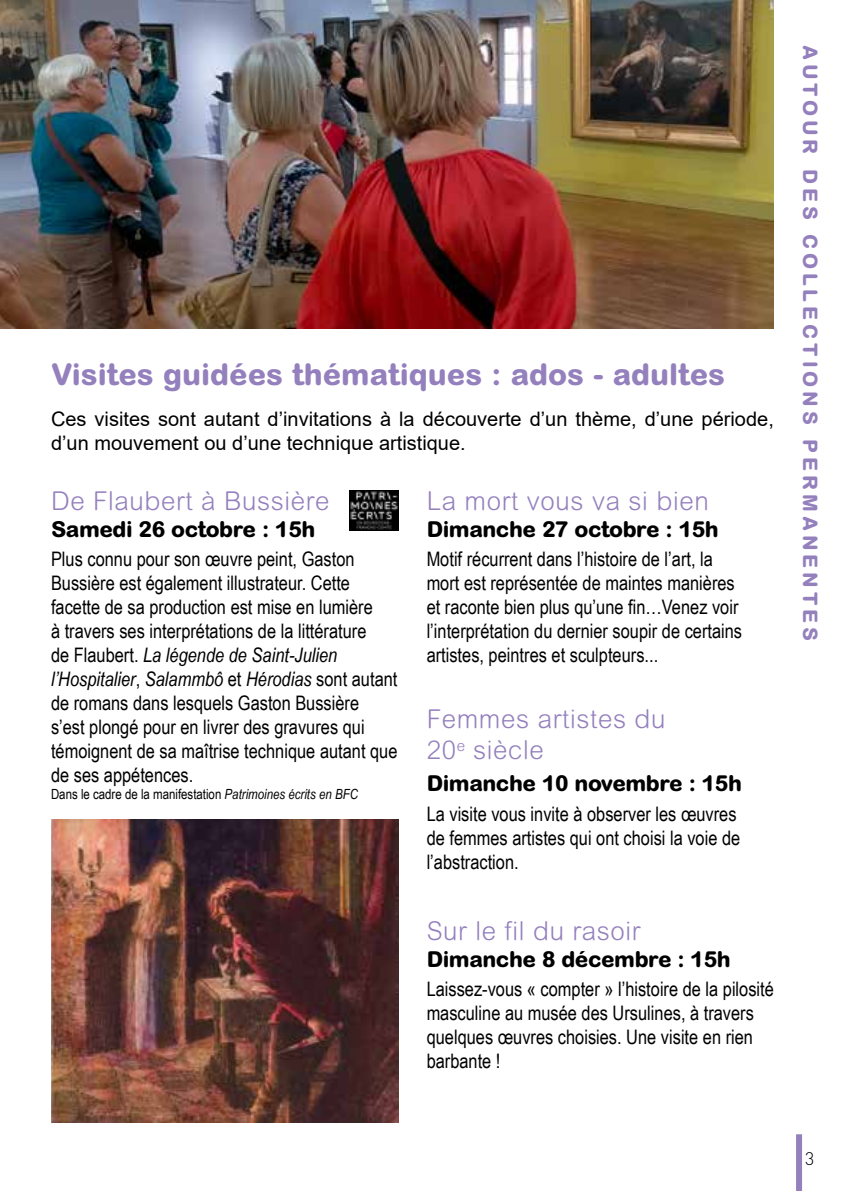
<style>
.page{position:relative;width:842px;height:1191px;background:#fff}
.page>*{position:absolute;margin:0;border:0;box-sizing:border-box;transform-origin:0 0}
.t1{font:800 30px "Arial Rounded MT Std";color:#9480bd}
.t2{font:300 26px/31.2px "Arial Rounded MT Std";letter-spacing:.025em;color:#9480bd}
.t3{font:800 22px "Arial Rounded MT Std";letter-spacing:-.02em;color:#000}
.t4{font:20px/24px "Arial Narrow";color:#000}
.t5{font:20px/24px "Arial";color:#000}
.t6{font:800 20px "Arial Rounded MT Std";letter-spacing:.2em;color:#9480bd}
.t7{font:300 18px "DINOT";color:#000}
.t8{font:14px "Arial Narrow";color:#000}
.s1{font-style:italic}
</style>
<div class="page">
<div style="left:796px;top:1134px;width:6px;height:57px;background:#9480bd"></div>
<img style="left:0;top:0;width:774px;height:329px">
<img style="left:350px;top:490px;width:48px;height:40px">
<img style="left:51px;top:819px;width:347px;height:304px">
<h1 class="t1" style="left:51px;top:356px;width:676px">Visites guidées thématiques : ados - adultes</h1>
<p class="t5" style="left:51px;top:407px;width:724px">Ces visites sont autant d’invitations à la découverte d’un thème, d’une période, d’un mouvement ou d’une technique artistique.</p>
<h2 class="t2" style="left:51px;top:485px;width:280px">De Flaubert à Bussière</h2>
<p class="t3" style="left:51px;top:515px;width:266px">Samedi 26 octobre : 15h</p>
<p class="t4" style="left:51px;top:546px;width:348px">Plus connu pour son œuvre peint, Gaston Bussière est également illustrateur. Cette facette de sa production est mise en lumière<br>à travers ses interprétations de la littérature<br>de Flaubert. <span class="s1">La légende de Saint-Julien l’Hospitalier</span>, <span class="s1">Salammbô</span> et <span class="s1">Hérodias</span> sont autant de romans dans lesquels Gaston Bussière s’est plongé pour en livrer des gravures qui témoignent de sa maîtrise technique autant que de ses appétences.</p>
<p class="t8" style="left:51px;top:784px;width:308px">Dans le cadre de la manifestation <span class="s1">Patrimoines écrits en BFC</span></p>
<h2 class="t2" style="left:427px;top:485px;width:283px">La mort vous va si bien</h2>
<p class="t3" style="left:427px;top:515px;width:294px">Dimanche 27 octobre : 15h</p>
<p class="t4" style="left:427px;top:546px;width:317px">Motif récurrent dans l’histoire de l’art, la mort est représentée de maintes manières et raconte bien plus qu’une fin…Venez voir l’interprétation du dernier soupir de certains artistes, peintres et sculpteurs...</p>
<h2 class="t2" style="left:427px;top:703px;width:240px">Femmes artistes du<br>20<sup>e</sup> siècle</h2>
<p class="t3" style="left:427px;top:770px;width:317px">Dimanche 10 novembre : 15h</p>
<p class="t4" style="left:427px;top:801px;width:315px">La visite vous invite à observer les œuvres de femmes artistes qui ont choisi la voie de l’abstraction.</p>
<h2 class="t2" style="left:427px;top:915px;width:215px">Sur le fil du rasoir</h2>
<p class="t3" style="left:427px;top:945px;width:306px">Dimanche 8 décembre : 15h</p>
<p class="t4" style="left:427px;top:976px;width:349px">Laissez-vous « compter » l’histoire de la pilosité masculine au musée des Ursulines, à travers quelques œuvres choisies. Une visite en rien barbante !</p>
<p class="t6" style="left:822px;top:45px;width:597px;rotate:90deg">AUTOUR DES COLLECTIONS PERMANENTES</p>
<p class="t7" style="left:805px;top:1145px;width:11px">3</p>
</div>
